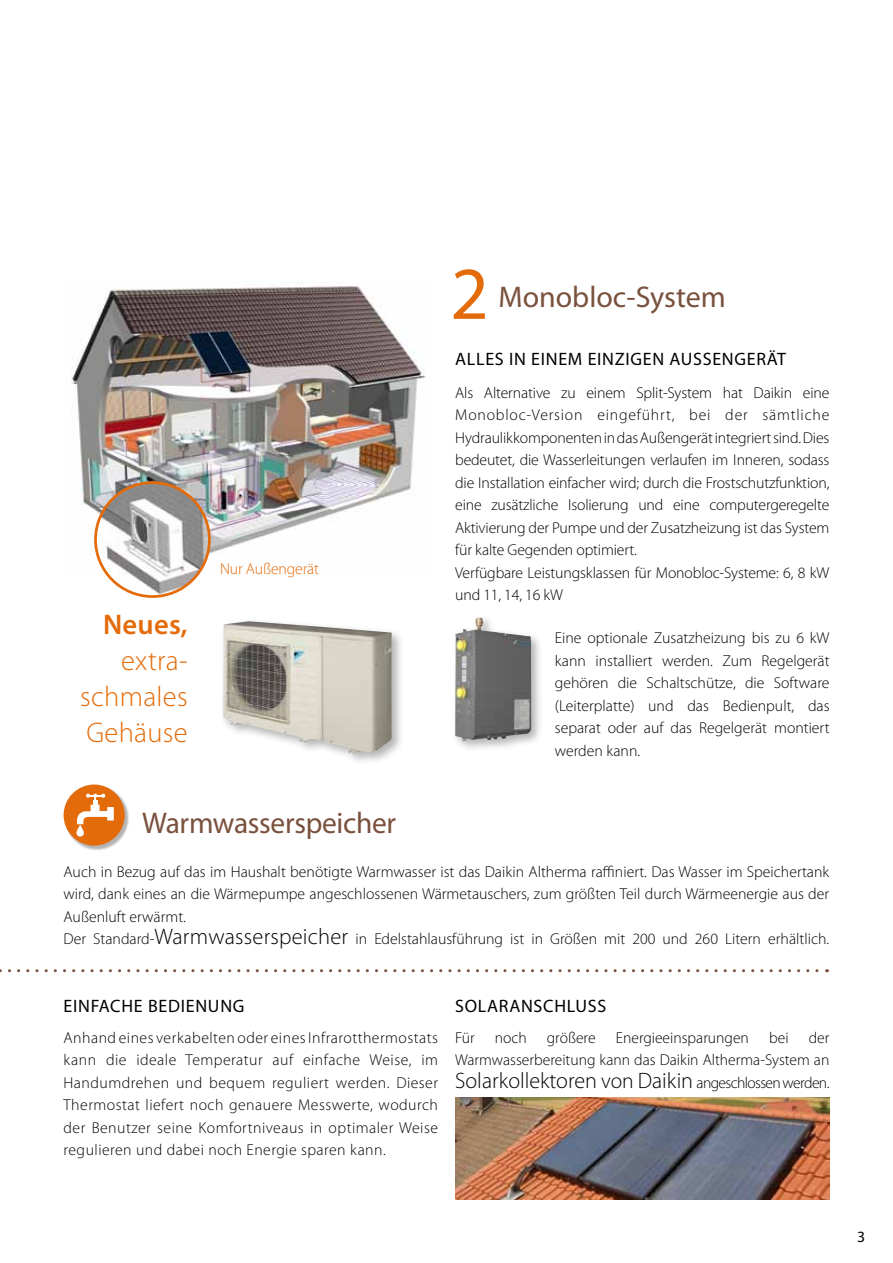
<style>
.page{position:relative;width:893px;height:1263px;background:#fff}
.page>*{position:absolute;margin:0;border:0;box-sizing:border-box;transform-origin:0 0}
.t1{font:75px "Myriad Pro";color:#e46b09}
.t2{font:30px "Myriad Pro";letter-spacing:-.01em;color:#79513d}
.t3{font:300 28.5px/36px "Myriad Pro";letter-spacing:.01em;color:#e46b09;text-align:justify}
.t4{font:600 28.5px "Myriad Pro";letter-spacing:.01em;color:#e46b09}
.t5{font:300 22.35px "Myriad Pro";color:#000}
.t6{font:18px "Myriad Pro";letter-spacing:.04em;color:#000}
.t7{font:300 15.75px/22.5px "Myriad Pro";color:#000}
.t8{font:300 15.75px "Myriad Pro";letter-spacing:-.01em;color:#e46b09}
.t9{font:15.75px "Myriad Pro";color:#000}
.s1{font-size:22.5px}
.s2{font-size:21.75px}
.s3{font-size:15.75px}
</style>
<div class="page">
<div style="left:220px;top:617px;width:184px;height:148px;background:#000;opacity:.3"></div>
<img style="left:223px;top:622px;width:128px;height:131px">
<svg style="left:0;top:969px;width:827px;height:3px"></svg>
<img style="left:71px;top:286px;width:355px;height:290px">
<img style="left:96px;top:483px;width:113px;height:113px;border-radius:57px">
<div style="left:94px;top:481px;width:117px;height:117px;border:3px solid #e46b09;border-radius:50%"></div>
<div style="left:65px;top:786px;width:64px;height:64px;background:#000;opacity:.3"></div>
<div style="left:64px;top:784px;width:61px;height:62px;background:#e46b09;border-radius:50%"></div>
<svg style="left:77px;top:794px;width:37px;height:30px"></svg>
<svg style="left:76px;top:825px;width:8px;height:11px"></svg>
<img style="left:455px;top:1097px;width:374px;height:102px">
<div style="left:451px;top:613px;width:93px;height:140px;background:#000;opacity:.3"></div>
<img style="left:455px;top:617px;width:77px;height:124px">
<h3 class="t4" style="left:103px;top:607px;width:86px">Neues,</h3>
<h3 class="t3" style="left:80px;top:643px;width:109px;text-indent:41px">extra&shy;schmales Gehäuse</h3>
<p class="t8" style="left:220px;top:559px;width:100px">Nur Außengerät</p>
<h2 class="t2" style="left:142px;top:804px;width:256px">Warmwasserspeicher</h2>
<h1 class="t1" style="left:450px;top:247px;width:40px">2</h1>
<h2 class="t2" style="left:498px;top:278px;width:229px">Monobloc-System</h2>
<p class="t6" style="left:455px;top:347px;width:332px">ALLES IN EINEM EINZIGEN AUSSENGERÄT</p>
<p class="t7" style="left:455px;top:381px;width:376px">Als Alternative zu einem Split-System hat Daikin eine Monobloc-Version eingeführt, bei der sämtliche Hydraulikkomponenten in das Außengerät integriert sind. Dies bedeutet, die Wasserleitungen verlaufen im Inneren, sodass die Installation einfacher wird; durch die Frostschutzfunktion, eine zusätzliche Isolierung und eine computergeregelte Aktivierung der Pumpe und der Zusatzheizung ist das System für kalte Gegenden optimiert.<br>Verfügbare Leistungsklassen für Monobloc-Systeme: 6, 8 kW und 11, 14, 16 kW</p>
<p class="t7" style="left:555px;top:626px;width:276px;text-align:justify">Eine optionale Zusatzheizung bis zu 6 kW kann installiert werden. Zum Regelgerät gehören die Schaltschütze, die Software (Leiterplatte) und das Bedienpult, das separat oder auf das Regelgerät montiert werden kann.</p>
<p class="t7" style="left:64px;top:860px;width:767px">Auch in Bezug auf das im Haushalt benötigte Warmwasser ist das Daikin Altherma raffiniert. Das Wasser im Speichertank wird, dank eines an die Wärmepumpe angeschlossenen Wärmetauschers, zum größten Teil durch Wärmeenergie aus der Außenluft erwärmt.<br>Der Standard-<span class="s1">Warmwasserspeicher</span> in Edelstahlausführung ist in Größen mit 200 und 260 Litern erhältlich.</p>
<p class="t6" style="left:64px;top:994px;width:182px">EINFACHE BEDIENUNG</p>
<p class="t7" style="left:64px;top:1026px;width:376px;text-align:justify">Anhand eines verkabelten oder eines Infrarotthermostats kann die ideale Temperatur auf einfache Weise, im Handumdrehen und bequem reguliert werden. Dieser Thermostat liefert noch genauere Messwerte, wodurch der Benutzer seine Komfortniveaus in optimaler Weise regulieren und dabei noch Energie sparen kann.</p>
<p class="t6" style="left:455px;top:994px;width:153px">SOLARANSCHLUSS</p>
<p class="t7" style="left:455px;top:1026px;width:21px">Für</p>
<p class="t7" style="left:495px;top:1026px;width:33px">noch</p>
<p class="t7" style="left:547px;top:1026px;width:50px">größere</p>
<p class="t7" style="left:616px;top:1026px;width:135px">Energieeinsparungen</p>
<p class="t7" style="left:769px;top:1026px;width:21px">bei</p>
<p class="t7" style="left:455px;top:1026px;width:376px;text-align:right">der<br>Warmwasserbereitung kann das Daikin Altherma-System an</p>
<h3 class="t5" style="left:455px;top:1067px;width:376px">Solarkollektoren <span class="s2">von</span> Daikin <span class="s3">angeschlossen werden.</span></h3>
<p class="t9" style="left:857px;top:1227px;width:10px">3</p>
</div>
